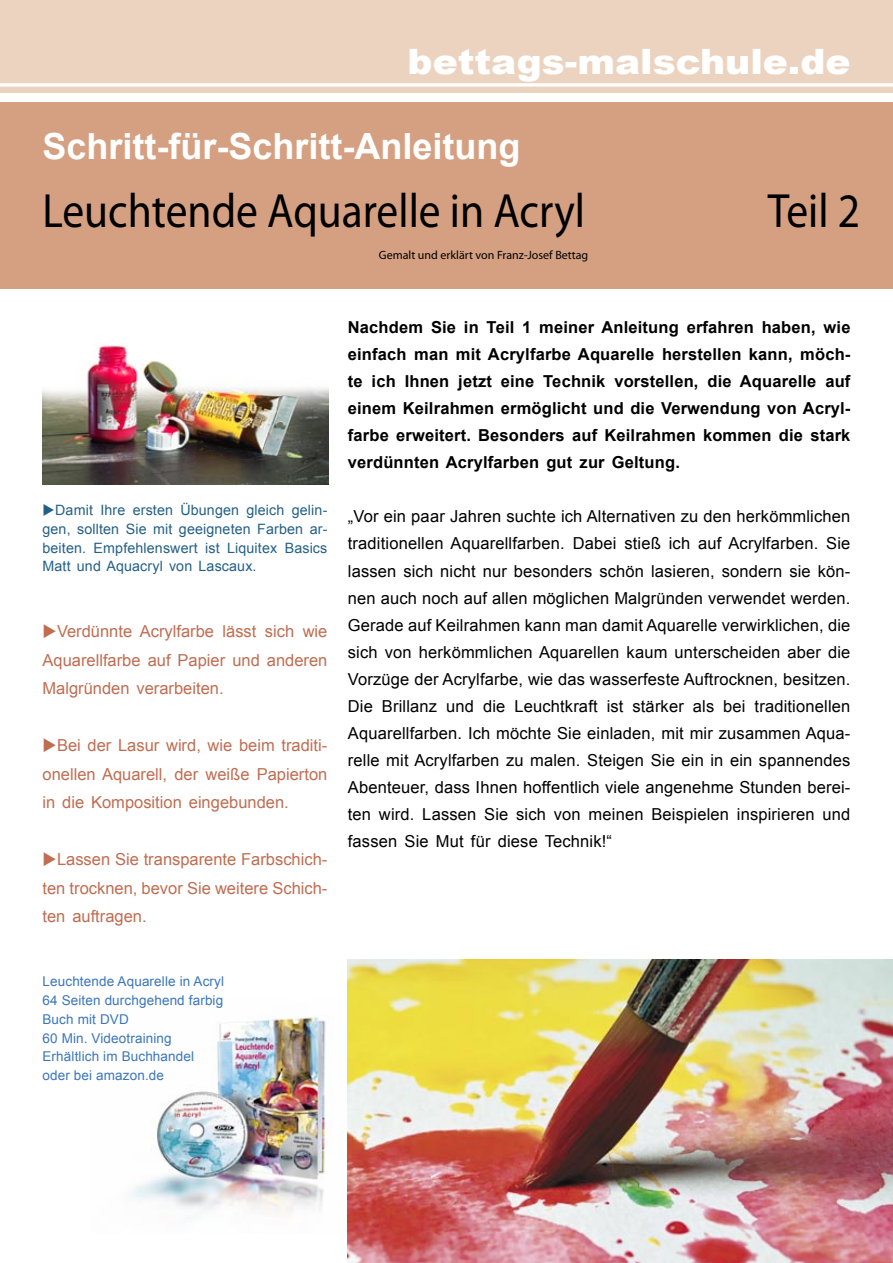
<style>
.page{position:relative;width:893px;height:1263px;background:#fff}
.page>*{position:absolute;margin:0;border:0;box-sizing:border-box;transform-origin:0 0}
.t1{font:48.3px "Unitus T";color:#000;scale:.9 1}
.t2{font:700 36px "Arial";color:#fff}
.t3{font:900 34.95px "Arial";color:#fff;scale:1.08 1}
.t4{font:16.5px/27px "Arial";letter-spacing:.01em;color:#000;text-align:justify}
.t5{font:700 16.5px/27px "Arial";letter-spacing:.01em;color:#000;text-align:justify}
.t6{font:16.5px/28.5px "Arial";color:#c06d51;text-align:justify}
.t7{font:14.25px/18.8px "Arial";letter-spacing:.01em;color:#236088;text-align:justify}
.t8{font:13.5px/18.8px "Arial";letter-spacing:.01em;color:#3b76bb}
.t9{font:12px "Unitus T";color:#000}
</style>
<div class="page">
<img style="left:130px;top:998px;width:218px;height:235px">
<img style="left:348px;top:960px;width:545px;height:303px">
<img style="left:43px;top:344px;width:285px;height:141px">
<div style="left:0;top:102px;width:893px;height:187px;background:#d5a081"></div>
<div style="left:0;top:0;width:893px;height:92px;background:#ecd3c0"></div>
<hr style="left:0;top:83px;width:893px;height:3px;background:#fff">
<h3 class="t3" style="left:408px;top:36px;width:412px">bettags-malschule.de</h3>
<h2 class="t2" style="left:43px;top:123px;width:479px">Schritt-für-Schritt-Anleitung</h2>
<h1 class="t1" style="left:43px;top:181px;width:604px">Leuchtende Aquarelle in Acryl</h1>
<h1 class="t1" style="left:768px;top:181px;width:104px">Teil 2</h1>
<p class="t9" style="left:379px;top:247px;width:211px">Gemalt und erklärt von Franz-Josef Bettag</p>
<p class="t7" style="left:43px;top:501px;width:286px">◆Damit Ihre ersten Übungen gleich gelin&shy;gen, sollten Sie mit geeigneten Farben ar&shy;beiten. Empfehlenswert ist Liquitex Basics Matt und Aquacryl von Lascaux.</p>
<p class="t6" style="left:43px;top:617px;width:286px">◆Verdünnte Acrylfarbe lässt sich wie Aquarellfarbe auf Papier und anderen Malgründen verarbeiten.</p>
<p class="t6" style="left:43px;top:731px;width:286px">◆Bei der Lasur wird, wie beim traditi&shy;onellen Aquarell, der weiße Papierton in die Komposition eingebunden.</p>
<p class="t6" style="left:43px;top:845px;width:286px">◆Lassen Sie transparente Farbschich&shy;ten trocknen, bevor Sie weitere Schich&shy;ten auftragen.</p>
<p class="t8" style="left:43px;top:972px;width:183px">Leuchtende Aquarelle in Acryl<br>64 Seiten durchgehend farbig<br>Buch mit DVD<br>60 Min. Videotraining<br>Erhältlich im Buchhandel oder bei amazon.de</p>
<p class="t5" style="left:348px;top:315px;width:504px">Nachdem Sie in Teil 1 meiner Anleitung erfahren haben, wie einfach man mit Acrylfarbe Aquarelle herstellen kann, möch&shy;te ich Ihnen jetzt eine Technik vorstellen, die Aquarelle auf einem Keilrahmen ermöglicht und die Verwendung von Acryl&shy;farbe erweitert. Besonders auf Keilrahmen kommen die stark verdünnten Acrylfarben gut zur Geltung.</p>
<p class="t4" style="left:348px;top:503px;width:504px">„Vor ein paar Jahren suchte ich Alternativen zu den herkömmlichen traditionellen Aquarellfarben. Dabei stieß ich auf Acrylfarben. Sie lassen sich nicht nur besonders schön lasieren, sondern sie kön&shy;nen auch noch auf allen möglichen Malgründen verwendet werden.<br>Gerade auf Keilrahmen kann man damit Aquarelle verwirklichen, die sich von herkömmlichen Aquarellen kaum unterscheiden aber die Vorzüge der Acrylfarbe, wie das wasserfeste Auftrocknen, besitzen.<br>Die Brillanz und die Leuchtkraft ist stärker als bei traditionellen Aquarellfarben. Ich möchte Sie einladen, mit mir zusammen Aqua&shy;relle mit Acrylfarben zu malen. Steigen Sie ein in ein spannendes Abenteuer, dass Ihnen hoffentlich viele angenehme Stunden berei&shy;ten wird. Lassen Sie sich von meinen Beispielen inspirieren und fassen Sie Mut für diese Technik!“</p>
</div>
